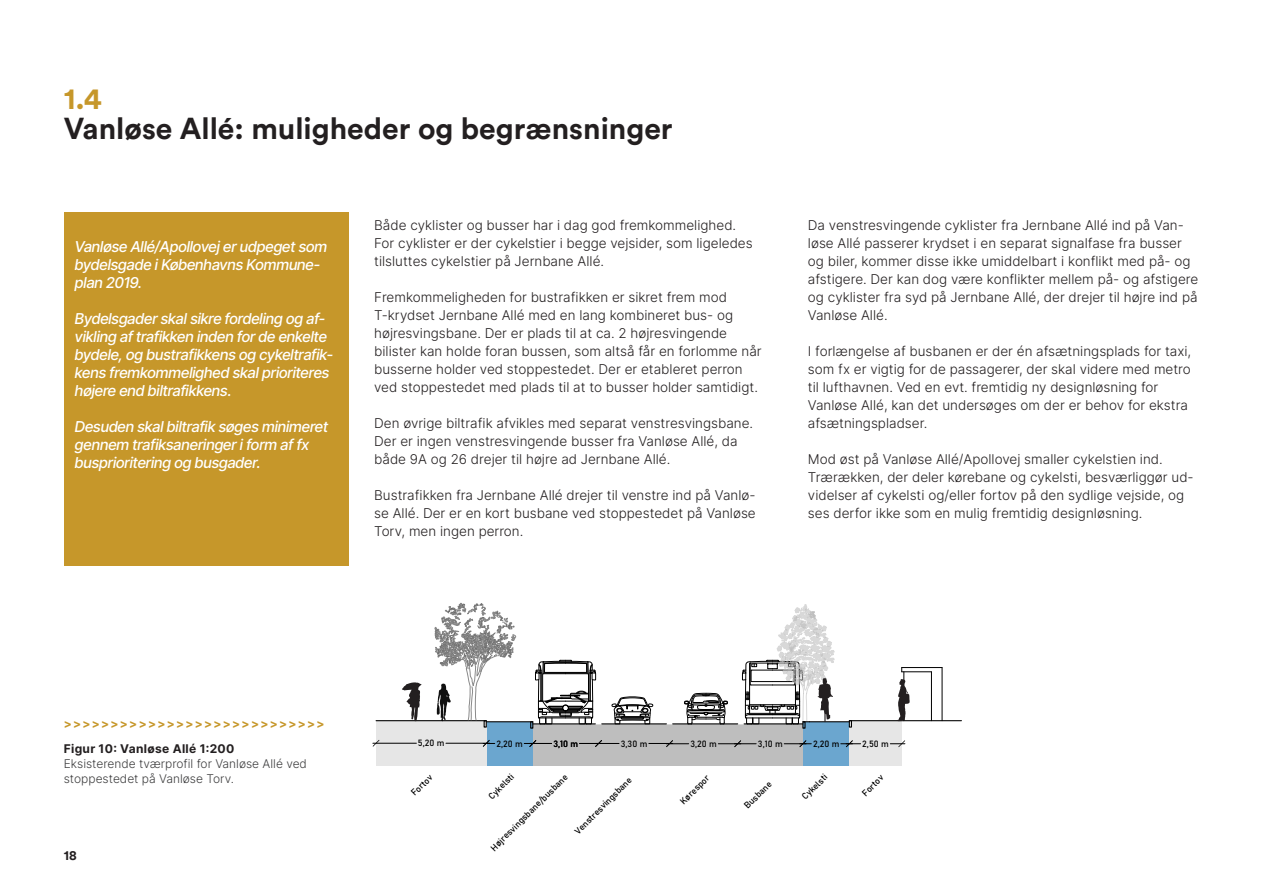
<style>
.page{position:relative;width:1263px;height:893px;background:#fff}
.page>*{position:absolute;margin:0;border:0;box-sizing:border-box;transform-origin:0 0}
.t1{font:700 30px "Circular Std";color:#231f20}
.t2{font:700 30px "Circular Std";color:#c6972a}
.t3{font:italic 500 15px/18px "Inter Tight";color:#fff}
.t4{font:300 13.5px/18px "Inter";color:#231f20}
.t5{font:700 13.5px "Circular Std";color:#231f20}
.t6{font:300 12px/15px "Inter";color:#3e3e3f}
.t7{font:700 12px "Inter";color:#c6972a}
.t8{font:700 12px "Inter";letter-spacing:.025em;color:#231f20}
.t9{font:9px "Bahnschrift";color:#000}
</style>
<div class="page">
<div style="left:64px;top:212px;width:285px;height:353px;background:#c6972a"></div>
<div style="left:486px;top:722px;width:47px;height:44px;background:#6ba6cf"></div>
<div style="left:803px;top:722px;width:46px;height:44px;background:#6ba6cf"></div>
<div style="left:376px;top:721px;width:110px;height:45px;background:#e6e6e6"></div>
<div style="left:849px;top:721px;width:53px;height:45px;background:#e6e6e6"></div>
<hr style="left:902px;top:667px;width:40px;height:1px;background:#000">
<hr style="left:903px;top:672px;width:1px;height:49px;background:#000">
<svg style="left:901px;top:667px;width:30px;height:5px"></svg>
<hr style="left:942px;top:667px;width:1px;height:54px;background:#000">
<hr style="left:931px;top:672px;width:1px;height:49px;background:#000">
<svg style="left:890px;top:740px;width:15px;height:7px"></svg>
<svg style="left:841px;top:740px;width:19px;height:7px"></svg>
<svg style="left:373px;top:740px;width:6px;height:7px"></svg>
<svg style="left:483px;top:740px;width:12px;height:7px"></svg>
<hr style="left:373px;top:743px;width:43px;height:1px;background:#000">
<hr style="left:446px;top:743px;width:43px;height:1px;background:#000">
<hr style="left:849px;top:720px;width:112px;height:1px;background:#000">
<svg style="left:849px;top:721px;width:3px;height:7px"></svg>
<hr style="left:809px;top:721px;width:40px;height:1px;background:#000">
<hr style="left:376px;top:720px;width:110px;height:1px;background:#000">
<hr style="left:486px;top:721px;width:47px;height:1px;background:#000">
<svg style="left:434px;top:602px;width:83px;height:126px"></svg>
<svg style="left:524px;top:604px;width:310px;height:162px"></svg>
<svg style="left:896px;top:679px;width:14px;height:42px"></svg>
<svg style="left:402px;top:682px;width:20px;height:39px"></svg>
<h1 class="t2" style="left:64px;top:79px;width:39px">1.4</h1>
<h1 class="t1" style="left:64px;top:109px;width:610px">Vanløse Allé: muligheder og begrænsninger</h1>
<p class="t3" style="left:75px;top:237px;width:254px">Vanløse Allé/Apollovej er udpeget som bydelsgade i Københavns Kommune&shy;plan 2019.</p>
<p class="t3" style="left:75px;top:309px;width:260px">Bydelsgader skal sikre fordeling og af&shy;vikling af trafikken inden for de enkelte bydele, og bustrafikkens og cykeltrafik&shy;kens fremkommelighed skal prioriteres højere end biltrafikkens.</p>
<p class="t3" style="left:75px;top:417px;width:255px">Desuden skal biltrafik søges minimeret gennem trafiksaneringer i form af fx busprioritering og busgader.</p>
<p class="t4" style="left:374px;top:216px;width:380px">Både cyklister og busser har i dag god fremkommelighed.<br>For cyklister er der cykelstier i begge vejsider, som ligeledes tilsluttes cykelstier på Jernbane Allé.</p>
<p class="t4" style="left:374px;top:288px;width:389px">Fremkommeligheden for bustrafikken er sikret frem mod T-krydset Jernbane Allé med en lang kombineret bus- og højresvingsbane. Der er plads til at ca. 2 højresvingende bilister kan holde foran bussen, som altså får en forlomme når busserne holder ved stoppestedet. Der er etableret perron ved stoppestedet med plads til at to busser holder samtidigt.</p>
<p class="t4" style="left:374px;top:414px;width:380px">Den øvrige biltrafik afvikles med separat venstresvingsbane.<br>Der er ingen venstresvingende busser fra Vanløse Allé, da både 9A og 26 drejer til højre ad Jernbane Allé.</p>
<p class="t4" style="left:374px;top:486px;width:383px;text-align:justify">Bustrafikken fra Jernbane Allé drejer til venstre ind på Vanlø&shy;se Allé. Der er en kort busbane ved stoppestedet på Vanløse Torv, men ingen perron.</p>
<p class="t4" style="left:808px;top:216px;width:392px">Da venstresvingende cyklister fra Jernbane Allé ind på Van&shy;løse Allé passerer krydset i en separat signalfase fra busser og biler, kommer disse ikke umiddelbart i konflikt med på- og afstigere. Der kan dog være konflikter mellem på- og afstigere og cyklister fra syd på Jernbane Allé, der drejer til højre ind på Vanløse Allé.</p>
<p class="t4" style="left:808px;top:342px;width:385px">I forlængelse af busbanen er der én afsætningsplads for taxi, som fx er vigtig for de passagerer, der skal videre med metro til lufthavnen. Ved en evt. fremtidig ny designløsning for Vanløse Allé, kan det undersøges om der er behov for ekstra afsætningspladser.</p>
<p class="t4" style="left:808px;top:450px;width:387px">Mod øst på Vanløse Allé/Apollovej smaller cykelstien ind.<br>Trærækken, der deler kørebane og cykelsti, besværliggør ud&shy;videlser af cykelsti og/eller fortov på den sydlige vejside, og ses derfor ikke som en mulig fremtidig designløsning.</p>
<p class="t7" style="left:64px;top:716px;width:262px">&gt;&gt;&gt;&gt;&gt;&gt;&gt;&gt;&gt;&gt;&gt;&gt;&gt;&gt;&gt;&gt;&gt;&gt;&gt;&gt;&gt;&gt;&gt;&gt;&gt;&gt;&gt;&gt;</p>
<p class="t8" style="left:64px;top:741px;width:172px">Figur 10: Vanløse Allé 1:200</p>
<p class="t6" style="left:64px;top:756px;width:245px">Eksisterende tværprofil for Vanløse Allé ved stoppestedet på Vanløse Torv.</p>
<p class="t5" style="left:64px;top:850px;width:15px">18</p>
<p class="t9" style="left:418px;top:738px;width:28px">5,20 m</p>
<p class="t9" style="left:621px;top:738px;width:28px">3,30 m</p>
<p class="t9" style="left:409px;top:790px;width:28px;rotate:-45deg">Fortov</p>
<p class="t9" style="left:496px;top:738px;width:28px">2,20 m</p>
<p class="t9" style="left:553px;top:738px;width:26px">3,10 m</p>
<p class="t9" style="left:690px;top:738px;width:28px">3,20 m</p>
<p class="t9" style="left:862px;top:738px;width:28px">2,50 m</p>
<p class="t9" style="left:678px;top:799px;width:39px;rotate:-45deg">Kørespor</p>
<p class="t9" style="left:758px;top:738px;width:26px">3,10 m</p>
<p class="t9" style="left:813px;top:738px;width:28px">2,20 m</p>
<p class="t9" style="left:486px;top:794px;width:33px;rotate:-45deg">Cykelsti</p>
<p class="t9" style="left:860px;top:791px;width:28px;rotate:-45deg">Fortov</p>
<p class="t9" style="left:799px;top:794px;width:33px;rotate:-45deg">Cykelsti</p>
<p class="t9" style="left:488px;top:846px;width:106px;rotate:-45deg">Højresvingsbane/busbane</p>
<p class="t9" style="left:572px;top:829px;width:78px;rotate:-45deg">Venstresvingsbane</p>
<p class="t9" style="left:742px;top:803px;width:36px;rotate:-45deg">Busbane</p>
</div>
